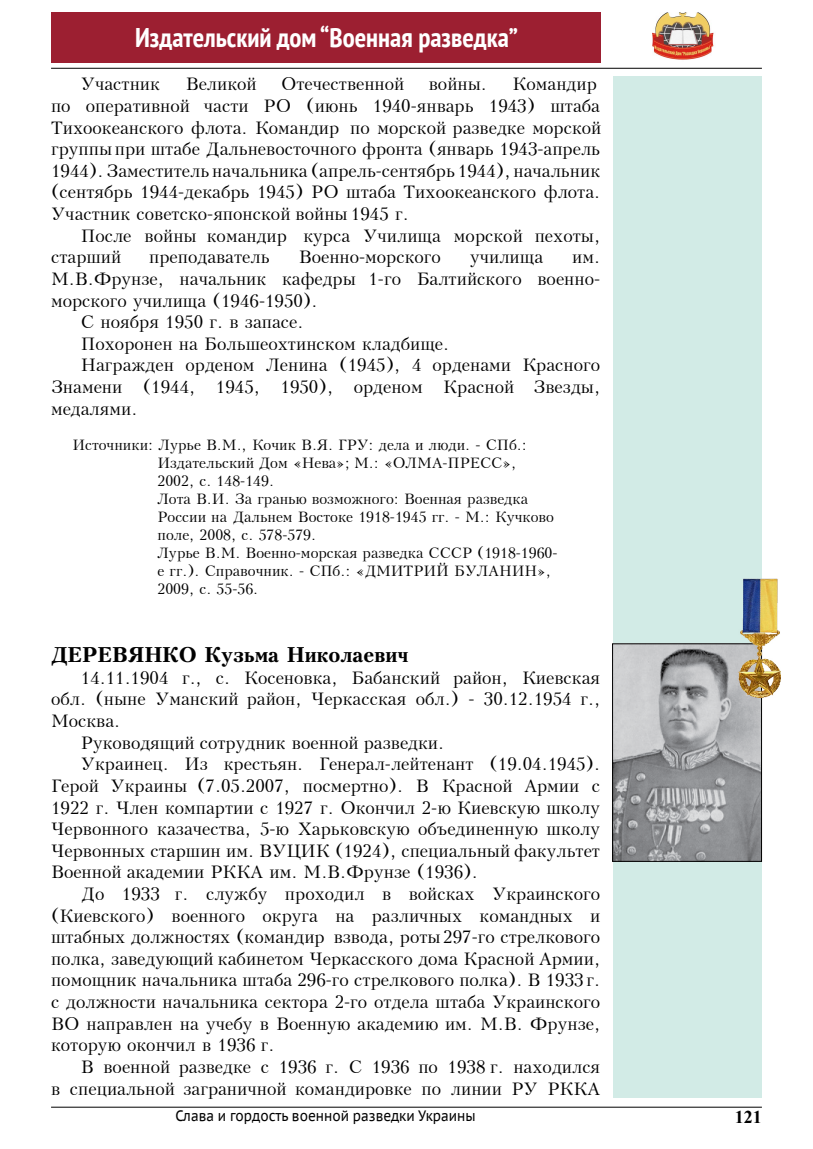
<style>
.page{position:relative;width:813px;height:1149px;background:#fff}
.page>*{position:absolute;margin:0;border:0;box-sizing:border-box;transform-origin:0 0}
.t1{font:700 condensed 27px "PT Sans";color:#fff}
.t2{font:700 21px "Peterburg";color:#000}
.t3{font:18px/21.6px "Peterburg";color:#000}
.t4{font:700 18px "Times New Roman";color:#000}
.t5{font:15px/18px "Peterburg";color:#000}
.t6{font:15px "PT Sans Caption";color:#000;scale:.88 1}
</style>
<div class="page">
<div style="left:612px;top:77px;width:149px;height:1020px;background:#d2ebe6"></div>
<hr style="left:51px;top:1106px;width:710px;height:1px;background:#000">
<div style="left:51px;top:13px;width:549px;height:50px;background:#9c1f31"></div>
<img style="left:652px;top:13px;width:62px;height:47px">
<hr style="left:51px;top:68px;width:710px;height:1px;background:#000">
<img style="left:614px;top:645px;width:145px;height:214px">
<div style="left:612px;top:643px;width:149px;height:218px;border:1px solid #000"></div>
<img style="left:738px;top:578px;width:41px;height:119px">
<h1 class="t1" style="left:135px;top:20px;width:384px">Издательский дом “Военная разведка”</h1>
<p class="t3" style="left:51px;top:73px;width:551px;text-indent:461px">Командир по оперативной части РО (июнь 1940-январь 1943) штаба Тихоокеанского флота. Командир по морской разведке морской группы при штабе Дальневосточного фронта (январь 1943-апрель 1944). Заместитель начальника (апрель-сентябрь 1944), начальник (сентябрь 1944-декабрь 1945) РО штаба Тихоокеанского флота.<br>Участник советско-японской войны 1945 г.</p>
<p class="t3" style="left:51px;top:225px;width:550px;text-indent:30px">После войны командир курса Училища морской пехоты, старший</p>
<p class="t3" style="left:81px;top:73px;width:81px">Участник</p>
<p class="t3" style="left:186px;top:73px;width:73px">Великой</p>
<p class="t3" style="left:281px;top:73px;width:125px">Отечественной</p>
<p class="t3" style="left:428px;top:73px;width:60px">войны.</p>
<p class="t3" style="left:149px;top:246px;width:122px">преподаватель</p>
<p class="t3" style="left:298px;top:246px;width:144px">Военно-морского</p>
<p class="t3" style="left:470px;top:246px;width:75px">училища</p>
<p class="t3" style="left:572px;top:246px;width:29px">им.</p>
<p class="t3" style="left:51px;top:268px;width:550px">М.В.Фрунзе, начальник кафедры 1-го Балтийского военно-</p>
<p class="t3" style="left:51px;top:289px;width:268px">морского училища (1946-1950).</p>
<p class="t3" style="left:81px;top:311px;width:224px">С ноября 1950 г. в запасе.</p>
<p class="t3" style="left:81px;top:333px;width:369px">Похоронен на Большеохтинском кладбище.</p>
<p class="t3" style="left:81px;top:354px;width:520px">Награжден орденом Ленина (1945), 4 орденами Красного</p>
<p class="t3" style="left:51px;top:376px;width:550px">Знамени (1944, 1945, 1950), орденом Красной Звезды,</p>
<p class="t3" style="left:51px;top:397px;width:88px">медалями.</p>
<p class="t5" style="left:157px;top:435px;width:401px;text-indent:-85px">Источники: Лурье В.М., Кочик В.Я. ГРУ: дела и люди. - СПб.:<br>Издательский Дом «Нева»; М.: «ОЛМА-ПРЕСС»,<br>2002, с. 148-149.<br>Лота В.И. За гранью возможного: Военная разведка России на Дальнем Востоке 1918-1945 гг. - М.: Кучково поле, 2008, с. 578-579.<br>Лурье В.М. Военно-морская разведка СССР (1918-1960- е гг.). Справочник. - СПб.: «ДМИТРИЙ БУЛАНИН», 2009, с. 55-56.</p>
<p class="t2" style="left:51px;top:642px;width:358px">ДЕРЕВЯНКО Кузьма Николаевич</p>
<p class="t3" style="left:81px;top:666px;width:520px">14.11.1904 г., с. Косеновка, Бабанский район, Киевская</p>
<p class="t3" style="left:51px;top:688px;width:550px">обл. (ныне Уманский район, Черкасская обл.) - 30.12.1954 г.,</p>
<p class="t3" style="left:51px;top:710px;width:71px">Москва.</p>
<p class="t3" style="left:81px;top:731px;width:364px">Руководящий сотрудник военной разведки.</p>
<p class="t3" style="left:81px;top:753px;width:520px">Украинец. Из крестьян. Генерал-лейтенант (19.04.1945).</p>
<p class="t3" style="left:51px;top:774px;width:550px">Герой Украины (7.05.2007, посмертно). В Красной Армии с</p>
<p class="t3" style="left:51px;top:796px;width:550px">1922 г. Член компартии с 1927 г. Окончил 2-ю Киевскую школу</p>
<p class="t3" style="left:51px;top:818px;width:550px">Червонного казачества, 5-ю Харьковскую объединенную школу</p>
<p class="t3" style="left:51px;top:839px;width:550px">Червонных старшин им. ВУЦИК (1924), специальный факультет</p>
<p class="t3" style="left:51px;top:861px;width:428px">Военной академии РККА им. М.В.Фрунзе (1936).</p>
<p class="t3" style="left:81px;top:882px;width:520px">До 1933 г. службу проходил в войсках Украинского</p>
<p class="t3" style="left:51px;top:904px;width:550px">(Киевского) военного округа на различных командных и</p>
<p class="t3" style="left:51px;top:926px;width:550px">штабных должностях (командир взвода, роты 297-го стрелкового</p>
<p class="t3" style="left:51px;top:947px;width:550px">полка, заведующий кабинетом Черкасского дома Красной Армии,</p>
<p class="t3" style="left:51px;top:969px;width:550px">помощник начальника штаба 296-го стрелкового полка). В 1933 г.</p>
<p class="t3" style="left:51px;top:990px;width:550px">с должности начальника сектора 2-го отдела штаба Украинского</p>
<p class="t3" style="left:51px;top:1012px;width:550px">ВО направлен на учебу в Военную академию им. М.В. Фрунзе,</p>
<p class="t3" style="left:51px;top:1034px;width:225px">которую окончил в 1936 г.</p>
<p class="t3" style="left:81px;top:1055px;width:520px">В военной разведке с 1936 г. С 1936 по 1938 г. находился</p>
<p class="t3" style="left:51px;top:1077px;width:550px">в специальной заграничной командировке по линии РУ РККА</p>
<p class="t6" style="left:175px;top:1105px;width:342px">Слава и гордость военной разведки Украины</p>
<p class="t4" style="left:734px;top:1103px;width:28px">121</p>
</div>
